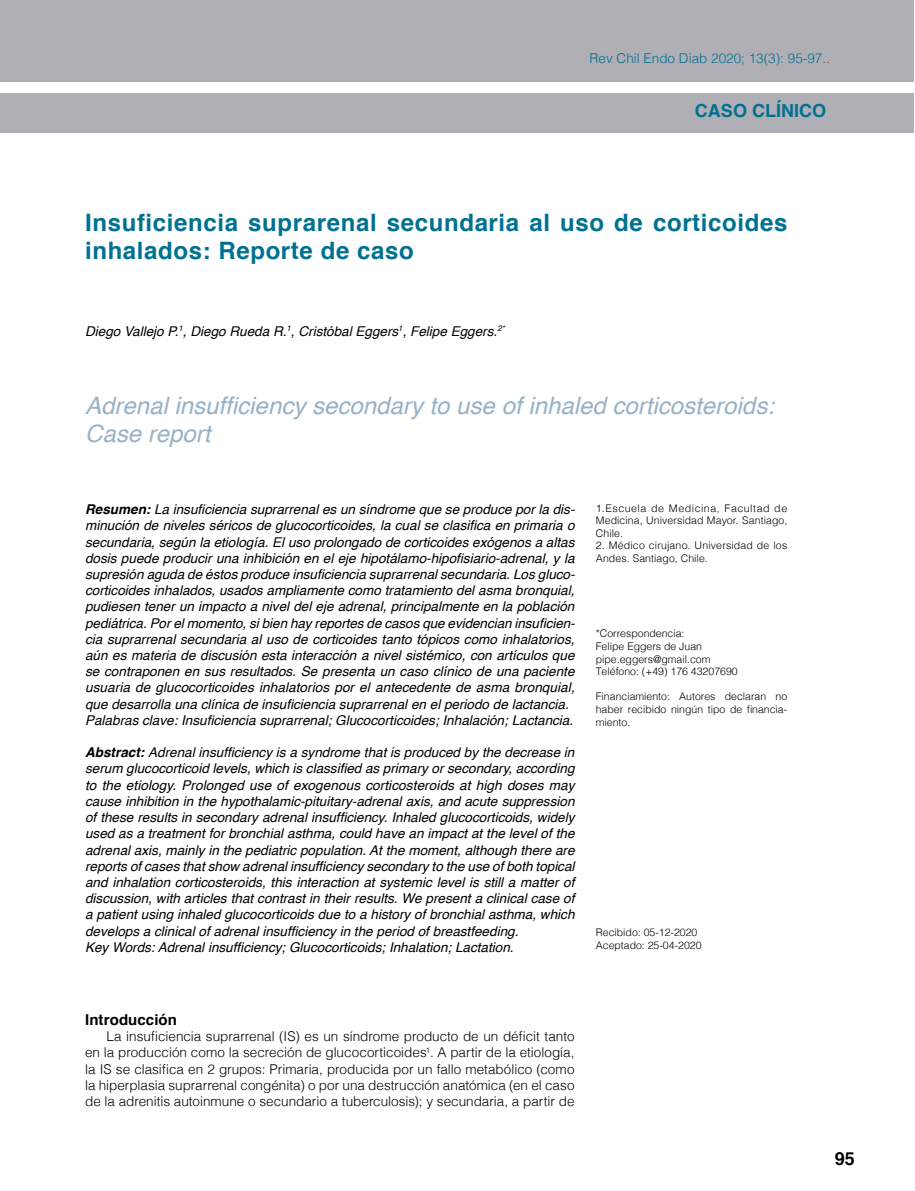
<style>
.page{position:relative;width:915px;height:1191px;background:#fff}
.page>*{position:absolute;margin:0;border:0;box-sizing:border-box;transform-origin:0 0}
.t1{font:700 24px/28.8px "Helvetica";letter-spacing:.025em;color:#007191}
.t2{font:italic 24px/28.8px "Helvetica";color:#97b1c7}
.t3{font:700 18px "Helvetica";color:#007191}
.t4{font:700 18px "Helvetica";color:#000}
.t5{font:700 15px "Helvetica";letter-spacing:.005em;color:#000}
.t6{font:italic 13.5px/16.2px "Helvetica";color:#000}
.t7{font:300 13.5px/16.2px "Helvetica";color:#000;text-align:justify}
.t8{font:300 13.5px "Helvetica";color:#007191}
.t9{font:300 10.5px/12.6px "Helvetica";color:#000}
.s1{color:#ff1300}
.s2{font-weight:700}
</style>
<div class="page">
<div style="left:0;top:0;width:913px;height:81px;background:#b0afb5"></div>
<div style="left:0;top:93px;width:913px;height:40px;background:#b0afb5"></div>
<p class="t8" style="left:589px;top:46px;width:242px">Rev Chil Endo Diab 2020; 13(3): 95-97.<span class="s1">.</span></p>
<h2 class="t3" style="left:694px;top:96px;width:133px">CASO CLÍNICO</h2>
<h1 class="t1" style="left:85px;top:208px;width:703px">Insuficiencia suprarenal secundaria al uso de corticoides inhalados: Reporte de caso</h1>
<p class="t6" style="left:85px;top:323px;width:421px">Diego Vallejo P.<sup>1</sup>, Diego Rueda R.<sup>1</sup>, Cristóbal Eggers<sup>1</sup>, Felipe Eggers.<sup>2*</sup></p>
<h1 class="t2" style="left:85px;top:391px;width:690px">Adrenal insufficiency secondary to use of inhaled corticosteroids:<br>Case report</h1>
<p class="t6" style="left:85px;top:501px;width:491px"><span class="s2">Resumen:</span> La insuficiencia suprarrenal es un síndrome que se produce por la dis&shy;minución de niveles séricos de glucocorticoides, la cual se clasifica en primaria o secundaria, según la etiología. El uso prolongado de corticoides exógenos a altas dosis puede producir una inhibición en el eje hipotálamo-hipofisiario-adrenal, y la supresión aguda de éstos produce insuficiencia suprarrenal secundaria. Los gluco&shy;corticoides inhalados, usados ampliamente como tratamiento del asma bronquial, pudiesen tener un impacto a nivel del eje adrenal, principalmente en la población pediátrica. Por el momento, si bien hay reportes de casos que evidencian insuficien&shy;cia suprarrenal secundaria al uso de corticoides tanto tópicos como inhalatorios, aún es materia de discusión esta interacción a nivel sistémico, con artículos que se contraponen en sus resultados. Se presenta un caso clínico de una paciente usuaria de glucocorticoides inhalatorios por el antecedente de asma bronquial, que desarrolla una clínica de insuficiencia suprarrenal en el periodo de lactancia.<br>Palabras clave: Insuficiencia suprarrenal; Glucocorticoides; Inhalación; Lactancia.</p>
<p class="t6" style="left:85px;top:744px;width:491px"><span class="s2">Abstract:</span> Adrenal insufficiency is a syndrome that is produced by the decrease in serum glucocorticoid levels, which is classified as primary or secondary, according to the etiology. Prolonged use of exogenous corticosteroids at high doses may cause inhibition in the hypothalamic-pituitary-adrenal axis, and acute suppression of these results in secondary adrenal insufficiency. Inhaled glucocorticoids, widely used as a treatment for bronchial asthma, could have an impact at the level of the adrenal axis, mainly in the pediatric population. At the moment, although there are reports of cases that show adrenal insufficiency secondary to the use of both topical and inhalation corticosteroids, this interaction at systemic level is still a matter of discussion, with articles that contrast in their results. We present a clinical case of a patient using inhaled glucocorticoids due to a history of bronchial asthma, which develops a clinical of adrenal insufficiency in the period of breastfeeding.<br>Key Words: Adrenal insufficiency; Glucocorticoids; Inhalation; Lactation.</p>
<p class="t9" style="left:595px;top:501px;width:193px;text-align:justify">1.Escuela de Medicina, Facultad de Medicina, Universidad Mayor. Santiago, Chile.</p>
<p class="t9" style="left:595px;top:538px;width:193px">2. Médico cirujano. Universidad de los<br>Andes. Santiago, Chile.</p>
<p class="t9" style="left:595px;top:626px;width:143px">*Correspondencia:<br>Felipe Eggers de Juan pipe.eggers@gmail.com<br>Teléfono: (+49) 176 43207690</p>
<p class="t9" style="left:595px;top:689px;width:193px;text-align:justify">Financiamiento: Autores declaran no haber recibido ningún tipo de financia&shy;miento.</p>
<p class="t9" style="left:595px;top:925px;width:107px">Recibido: 05-12-2020<br>Aceptado: 25-04-2020</p>
<p class="t5" style="left:85px;top:1007px;width:93px">Introducción</p>
<p class="t7" style="left:85px;top:1027px;width:490px;text-indent:21px">La insuficiencia suprarrenal (IS) es un síndrome producto de un déficit tanto en la producción como la secreción de glucocorticoides<sup>1</sup>. A partir de la etiología, la IS se clasifica en 2 grupos: Primaria, producida por un fallo metabólico (como la hiperplasia suprarrenal congénita) o por una destrucción anatómica (en el caso de la adrenitis autoinmune o secundario a tuberculosis); y secundaria, a partir de</p>
<h2 class="t4" style="left:834px;top:1144px;width:22px">95</h2>
</div>
